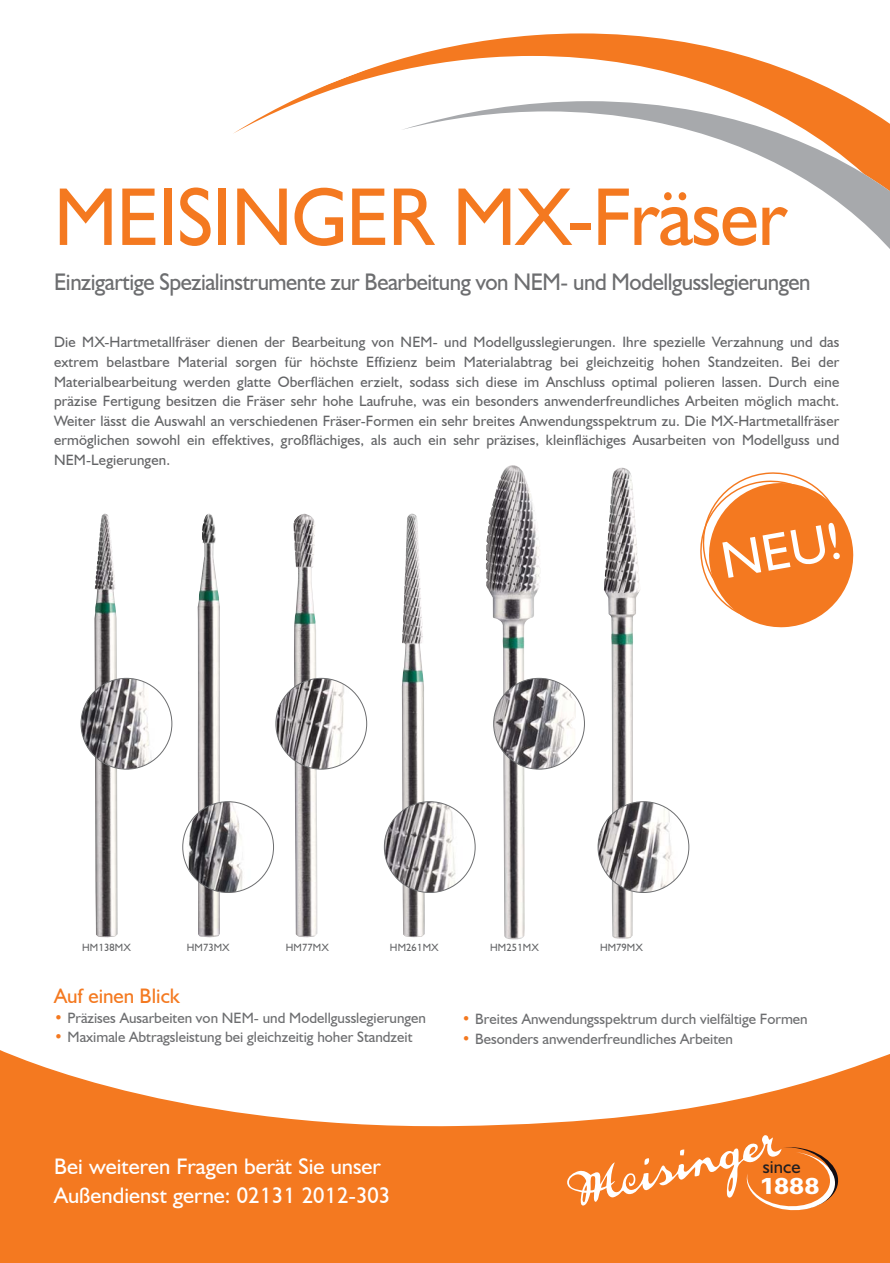
<style>
.page{position:relative;width:890px;height:1263px;background:#fff}
.page>*{position:absolute;margin:0;border:0;box-sizing:border-box;transform-origin:0 0}
.t1{font:82.5px "Humanist 521 BT";letter-spacing:-.01em;color:#f47920;scale:.95 1}
.t2{font:52.35px "Humanist 521 BT";color:#fff}
.t3{font:24px "Humanist 521 BT";letter-spacing:-.02em;color:#6d6e70;scale:.95 1}
.t4{font:700 23.4px "Humanist 521 BT";color:#fff;scale:1.19 1}
.t5{font:22.5px/29px "Humanist 521 BT";color:#fff}
.t6{font:21px "Humanist 521 BT";color:#f47920}
.t7{font:18.75px "Humanist 521 BT";color:#231f20}
.t8{font:15px/19.5px "Humanist 521 BT";letter-spacing:.01em;color:#636466;text-align:justify}
.t9{font:15px "Humanist 521 BT";color:#6d6e70}
.t10{font:10.5px "Humanist 521 BT";letter-spacing:.01em;color:#636466}
.s1{color:#f47920}
</style>
<div class="page">
<svg style="left:0;top:1050px;width:890px;height:212px;fill:#f47920"></svg>
<svg style="left:562px;top:1113px;width:281px;height:124px"></svg>
<svg style="left:233px;top:33px;width:620px;height:101px"></svg>
<svg style="left:401px;top:101px;width:489px;height:148px"></svg>
<svg style="left:700px;top:472px;width:154px;height:156px"></svg>
<img style="left:94px;top:513px;width:24px;height:424px">
<img style="left:198px;top:513px;width:22px;height:424px">
<img style="left:293px;top:513px;width:24px;height:424px">
<img style="left:402px;top:513px;width:23px;height:424px">
<img style="left:486px;top:465px;width:55px;height:475px">
<img style="left:604px;top:467px;width:36px;height:472px">
<img style="left:494px;top:678px;width:82px;height:91px">
<img style="left:598px;top:801px;width:91px;height:91px;border-radius:50%">
<img style="left:384px;top:801px;width:91px;height:91px;border-radius:50%">
<img style="left:276px;top:678px;width:91px;height:91px;border-radius:50%">
<img style="left:183px;top:801px;width:90px;height:91px;border-radius:50%">
<img style="left:81px;top:678px;width:91px;height:91px;border-radius:50%">
<h1 class="t1" style="left:54px;top:166px;width:773px">MEISINGER MX-Fräser</h1>
<h3 class="t3" style="left:54px;top:267px;width:798px">Einzigartige Spezialinstrumente zur Bearbeitung von NEM- und Modellgusslegierungen</h3>
<p class="t8" style="left:54px;top:332px;width:787px">Die MX-Hartmetallfräser dienen der Bearbeitung von NEM- und Modellgusslegierungen. Ihre spezielle Verzahnung und das extrem belastbare Material sorgen für höchste Effizienz beim Materialabtrag bei gleichzeitig hohen Standzeiten. Bei der Materialbearbeitung werden glatte Oberflächen erzielt, sodass sich diese im Anschluss optimal polieren lassen. Durch eine präzise Fertigung besitzen die Fräser sehr hohe Laufruhe, was ein besonders anwenderfreundliches Arbeiten möglich macht.<br>Weiter lässt die Auswahl an verschiedenen Fräser-Formen ein sehr breites Anwendungsspektrum zu. Die MX-Hartmetallfräser ermöglichen sowohl ein effektives, großflächiges, als auch ein sehr präzises, kleinflächiges Ausarbeiten von Modellguss und NEM-Legierungen.</p>
<h2 class="t2" style="left:716px;top:529px;width:122px;rotate:-10deg">NEU!</h2>
<p class="t10" style="left:82px;top:940px;width:50px">HM138MX</p>
<p class="t10" style="left:286px;top:940px;width:44px">HM77MX</p>
<p class="t10" style="left:390px;top:940px;width:50px">HM261MX</p>
<p class="t10" style="left:490px;top:940px;width:50px">HM251MX</p>
<p class="t10" style="left:600px;top:940px;width:44px">HM79MX</p>
<p class="t10" style="left:187px;top:940px;width:44px">HM73MX</p>
<h3 class="t6" style="left:54px;top:983px;width:127px">Auf einen Blick</h3>
<p class="t9" style="left:54px;top:1008px;width:373px"><span class="s1">•</span> Präzises Ausarbeiten von NEM- und Modellgusslegierungen</p>
<p class="t9" style="left:54px;top:1028px;width:360px"><span class="s1">•</span> Maximale Abtragsleistung bei gleichzeitig hoher Standzeit</p>
<p class="t9" style="left:462px;top:1010px;width:347px"><span class="s1">•</span> Breites Anwendungsspektrum durch vielfältige Formen</p>
<p class="t9" style="left:462px;top:1029px;width:273px"><span class="s1">•</span> Besonders anwenderfreundliches Arbeiten</p>
<h3 class="t5" style="left:54px;top:1151px;width:337px">Bei weiteren Fragen berät Sie unser<br>Außendienst gerne: 02131 2012-303</h3>
<p class="t7" style="left:763px;top:1159px;width:39px">since</p>
<h3 class="t4" style="left:759px;top:1177px;width:53px">1888</h3>
</div>
